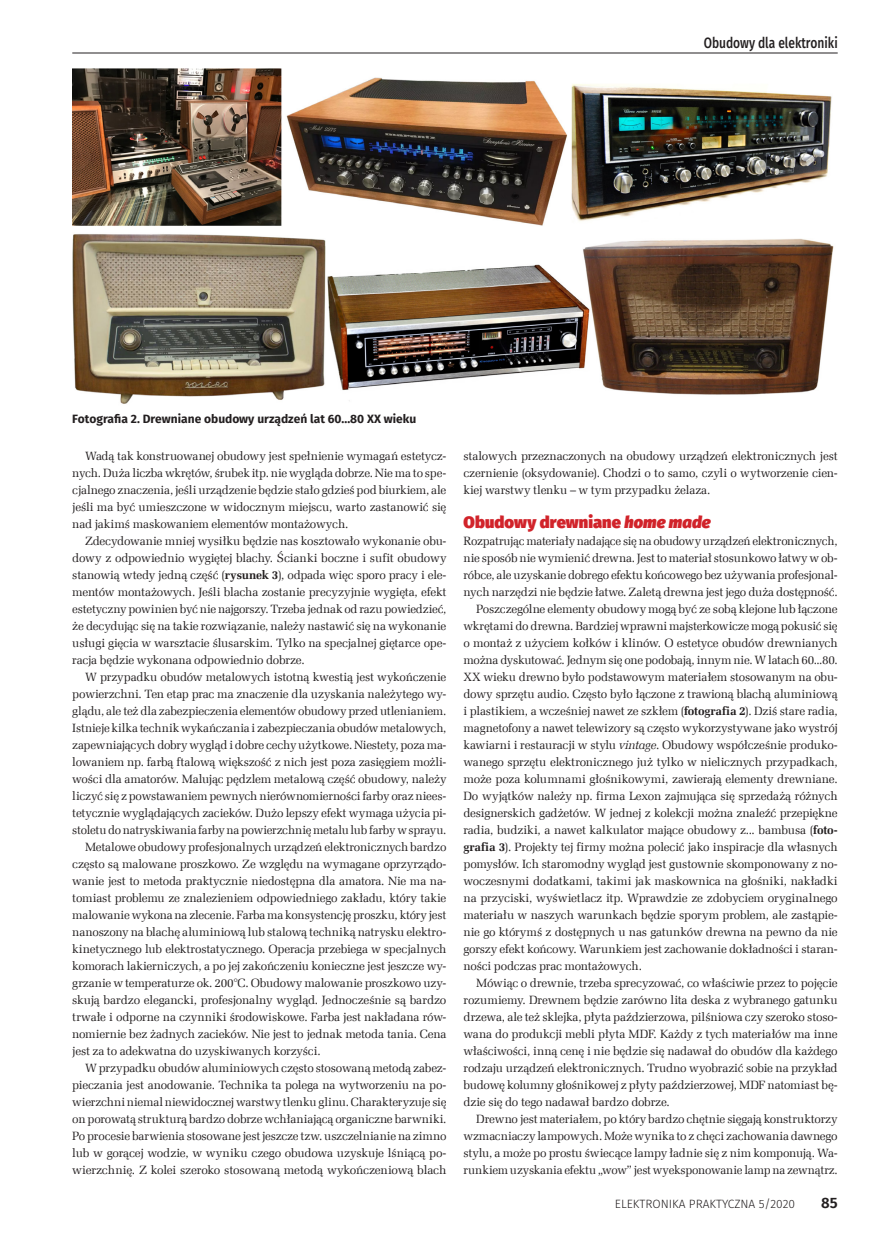
<style>
.page{position:relative;width:893px;height:1234px;background:#fff}
.page>*{position:absolute;margin:0;border:0;box-sizing:border-box;transform-origin:0 0}
._3_Srodtytul{font:900 16.5px "Fira Sans";letter-spacing:.005em;color:#d1232a}
.t1{font:500 15px "Fira Sans";color:#231f20;scale:.8 1}
.t2{font:600 15px "Fira Sans";color:#231f20}
._1_Body{font:12px/17px "Zapf Ellipt EU";letter-spacing:-.015em;color:#231f20;text-align:justify}
._4_Podpis{font:700 12px "Fira Sans";color:#231f20}
.t3{font:300 12px "Fira Sans";color:#231f20}
.s1{font-weight:700}
.s2{font-style:italic}
</style>
<div class="page">
<hr style="left:72px;top:53px;width:766px;height:1px;background:#231f20">
<img style="left:72px;top:68px;width:762px;height:336px">
<p class="t1" style="left:704px;top:31px;width:169px">Obudowy dla elektroniki</p>
<p class="_4_Podpis" style="left:72px;top:408px;width:346px">Fotografia 2. Drewniane obudowy urządzeń lat 60...80 XX wieku</p>
<p class="_1_Body" style="left:72px;top:447px;width:376px;text-indent:13px">Wadą tak konstruowanej obudowy jest spełnienie wymagań estetycz&shy;nych. Duża liczba wkrętów, śrubek itp. nie wygląda dobrze. Nie ma to spe&shy;cjalnego znaczenia, jeśli urządzenie będzie stało gdzieś pod biurkiem, ale jeśli ma być umieszczone w widocznym miejscu, warto zastanowić się nad jakimś maskowaniem elementów montażowych.</p>
<p class="_1_Body" style="left:72px;top:532px;width:376px;text-indent:13px">Zdecydowanie mniej wysiłku będzie nas kosztowało wykonanie obu&shy;dowy z odpowiednio wygiętej blachy. Ścianki boczne i sufit obudowy stanowią wtedy jedną część (<span class="s1">rysunek 3</span>), odpada więc sporo pracy i ele&shy;mentów montażowych. Jeśli blacha zostanie precyzyjnie wygięta, efekt estetyczny powinien być nie najgorszy. Trzeba jednak od razu powiedzieć, że decydując się na takie rozwiązanie, należy nastawić się na wykonanie usługi gięcia w warsztacie ślusarskim. Tylko na specjalnej giętarce ope&shy;racja będzie wykonana odpowiednio dobrze.</p>
<p class="_1_Body" style="left:72px;top:668px;width:376px;text-indent:13px">W przypadku obudów metalowych istotną kwestią jest wykończenie powierzchni. Ten etap prac ma znaczenie dla uzyskania należytego wy&shy;glądu, ale też dla zabezpieczenia elementów obudowy przed utlenianiem.<br>Istnieje kilka technik wykańczania i zabezpieczania obudów metalowych, zapewniających dobry wygląd i dobre cechy użytkowe. Niestety, poza ma&shy;lowaniem np. farbą ftalową większość z nich jest poza zasięgiem możli&shy;wości dla amatorów. Malując pędzlem metalową część obudowy, należy liczyć się z powstawaniem pewnych nierównomierności farby oraz niees&shy;tetycznie wyglądających zacieków. Dużo lepszy efekt wymaga użycia pi&shy;stoletu do natryskiwania farby na powierzchnię metalu lub farby w sprayu.</p>
<p class="_1_Body" style="left:72px;top:838px;width:376px;text-indent:13px">Metalowe obudowy profesjonalnych urządzeń elektronicznych bardzo często są malowane proszkowo. Ze względu na wymagane oprzyrządo&shy;wanie jest to metoda praktycznie niedostępna dla amatora. Nie ma na&shy;tomiast problemu ze znalezieniem odpowiedniego zakładu, który takie malowanie wykona na zlecenie. Farba ma konsystencję proszku, który jest nanoszony na blachę aluminiową lub stalową techniką natrysku elektro&shy;kinetycznego lub elektrostatycznego. Operacja przebiega w specjalnych komorach lakierniczych, a po jej zakończeniu konieczne jest jeszcze wy&shy;grzanie w temperaturze ok. 200°C. Obudowy malowanie proszkowo uzy&shy;skują bardzo elegancki, profesjonalny wygląd. Jednocześnie są bardzo trwałe i odporne na czynniki środowiskowe. Farba jest nakładana rów&shy;nomiernie bez żadnych zacieków. Nie jest to jednak metoda tania. Cena jest za to adekwatna do uzyskiwanych korzyści.</p>
<p class="_1_Body" style="left:72px;top:1059px;width:376px;text-indent:13px">W przypadku obudów aluminiowych często stosowaną metodą zabez&shy;pieczania jest anodowanie. Technika ta polega na wytworzeniu na po&shy;wierzchni niemal niewidocznej warstwy tlenku glinu. Charakteryzuje się on porowatą strukturą bardzo dobrze wchłaniającą organiczne barwniki.<br>Po procesie barwienia stosowane jest jeszcze tzw. uszczelnianie na zimno lub w gorącej wodzie, w wyniku czego obudowa uzyskuje lśniącą po&shy;wierzchnię. Z kolei szeroko stosowaną metodą wykończeniową blach</p>
<p class="_1_Body" style="left:463px;top:447px;width:376px">stalowych przeznaczonych na obudowy urządzeń elektronicznych jest czernienie (oksydowanie). Chodzi o to samo, czyli o wytworzenie cien&shy;kiej warstwy tlenku – w tym przypadku żelaza.</p>
<p class="_3_Srodtytul" style="left:463px;top:506px;width:249px">Obudowy drewniane <span class="s2">home made</span></p>
<p class="_1_Body" style="left:463px;top:532px;width:376px">Rozpatrując materiały nadające się na obudowy urządzeń elektronicznych, nie sposób nie wymienić drewna. Jest to materiał stosunkowo łatwy w ob&shy;róbce, ale uzyskanie dobrego efektu końcowego bez używania profesjonal&shy;nych narzędzi nie będzie łatwe. Zaletą drewna jest jego duża dostępność.</p>
<p class="_1_Body" style="left:463px;top:600px;width:376px;text-indent:13px">Poszczególne elementy obudowy mogą być ze sobą klejone lub łączone wkrętami do drewna. Bardziej wprawni majsterkowicze mogą pokusić się o montaż z użyciem kołków i klinów. O estetyce obudów drewnianych można dyskutować. Jednym się one podobają, innym nie. W latach 60...80.<br>XX wieku drewno było podstawowym materiałem stosowanym na obu&shy;dowy sprzętu audio. Często było łączone z trawioną blachą aluminiową i plastikiem, a wcześniej nawet ze szkłem (<span class="s1">fotografia 2</span>). Dziś stare radia, magnetofony a nawet telewizory są często wykorzystywane jako wystrój kawiarni i restauracji w stylu <span class="s2">vintage</span>. Obudowy współcześnie produko&shy;wanego sprzętu elektronicznego już tylko w nielicznych przypadkach, może poza kolumnami głośnikowymi, zawierają elementy drewniane.<br>Do wyjątków należy np. firma Lexon zajmująca się sprzedażą różnych designerskich gadżetów. W jednej z kolekcji można znaleźć przepiękne radia, budziki, a nawet kalkulator mające obudowy z... bambusa (<span class="s1">foto&shy;grafia 3</span>). Projekty tej firmy można polecić jako inspiracje dla własnych pomysłów. Ich staromodny wygląd jest gustownie skomponowany z no&shy;woczesnymi dodatkami, takimi jak maskownica na głośniki, nakładki na przyciski, wyświetlacz itp. Wprawdzie ze zdobyciem oryginalnego materiału w naszych warunkach będzie sporym problem, ale zastąpie&shy;nie go którymś z dostępnych u nas gatunków drewna na pewno da nie gorszy efekt końcowy. Warunkiem jest zachowanie dokładności i staran&shy;ności podczas prac montażowych.</p>
<p class="_1_Body" style="left:463px;top:974px;width:376px;text-indent:13px">Mówiąc o drewnie, trzeba sprecyzować, co właściwie przez to pojęcie rozumiemy. Drewnem będzie zarówno lita deska z wybranego gatunku drzewa, ale też sklejka, płyta paździerzowa, pilśniowa czy szeroko stoso&shy;wana do produkcji mebli płyta MDF. Każdy z tych materiałów ma inne właściwości, inną cenę i nie będzie się nadawał do obudów dla każdego rodzaju urządzeń elektronicznych. Trudno wyobrazić sobie na przykład budowę kolumny głośnikowej z płyty paździerzowej, MDF natomiast bę&shy;dzie się do tego nadawał bardzo dobrze.</p>
<p class="_1_Body" style="left:463px;top:1110px;width:376px;text-indent:13px">Drewno jest materiałem, po który bardzo chętnie sięgają konstruktorzy wzmacniaczy lampowych. Może wynika to z chęci zachowania dawnego stylu, a może po prostu świecące lampy ładnie się z nim komponują. Wa&shy;runkiem uzyskania efektu „wow” jest wyeksponowanie lamp na zewnątrz.</p>
<p class="t3" style="left:615px;top:1195px;width:182px">ELEKTRONIKA PRAKTYCZNA 5/2020</p>
<p class="t2" style="left:821px;top:1190px;width:18px">85</p>
</div>
